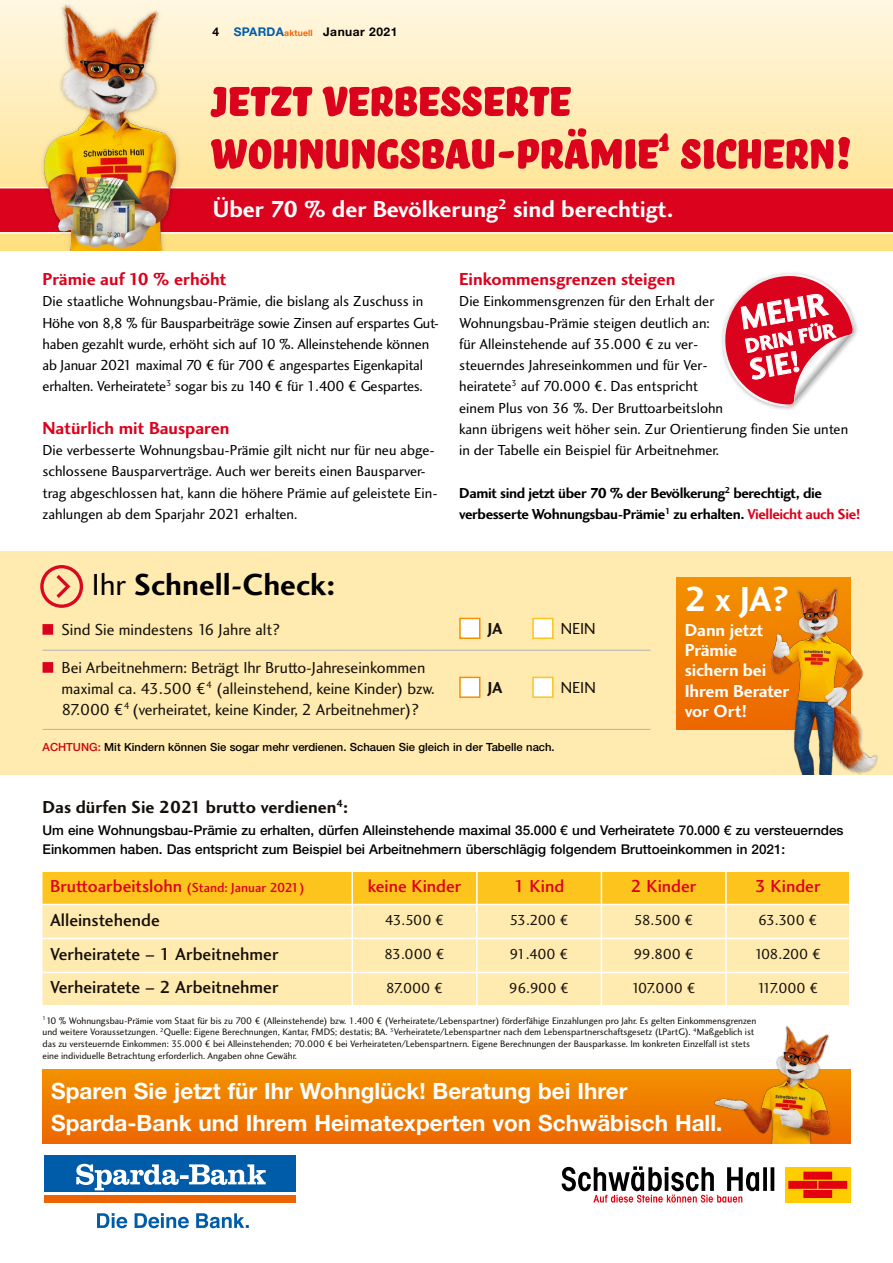
<style>
.page{position:relative;width:893px;height:1263px;background:#fff}
.page>*{position:absolute;margin:0;border:0;box-sizing:border-box;transform-origin:0 0}
.t1{font:54px/52.5px "Bello Sm Cp";color:#db021d}
.t2{font:36px "Charlotte Sans Bold Plain";color:#fff}
.t3{font:32.7px "Charlotte Sans Bold Plain";color:#fff}
.t4{font:31.5px "Charlotte Sans Bold Plain";color:#000}
.t5{font:30px "Charlotte Sans Bold Plain";color:#fff}
.t6{font:24px "Charlotte Sans Bold Plain";color:#fff}
.t7{font:700 22.5px/31.5px "Helvetica Neue LT Std";color:#fff}
.t8{font:20.25px "Charlotte Sans Bold Plain";color:#fff}
.t9{font:18px "Charlotte Sans Medium Plain";color:#15100a}
.t10{font:18px "Charlotte Sans Bold Plain";color:#db021d}
.t11{font:18px/20.2px "Charlotte Sans Bold Plain";letter-spacing:-.005em;color:#fff}
.t12{font:18px "Charlotte Sans Bold Plain";color:#15100a}
.t13{font:18px "Charlotte Sans Medium Plain";color:#db021d}
.t14{font:16.5px/21px "Charlotte Sans Book Plain";letter-spacing:-.005em;color:#15100a}
.t15{font:16.5px "Charlotte Sans Bold Plain";color:#15100a}
.t16{font:15px/21.3px "Charlotte Sans Book Plain";color:#000}
.t17{font:15px/21.3px "Charlotte Sans Bold Plain";letter-spacing:-.025em;color:#000}
.t18{font:15px "Charlotte Sans Book Plain";letter-spacing:-.04em;color:#15100a}
.t19{font:500 13.5px/19.5px "Helvetica Neue LT Std";color:#000}
.t20{font:13.5px "Charlotte Sans Medium Plain";color:#db021d}
.t21{font:700 12px "Helvetica Neue LT Std";letter-spacing:.04em;color:#000}
.t22{font:500 11.25px "Helvetica Neue LT Std";color:#000}
.t23{font:9.75px/11.7px "Charlotte Sans Book Plain";color:#15100a}
.s1{color:#005ca9}
.s2{font-size:8.7px;color:#ec6502}
.s3{color:#db021d}
.s4{font-family:"Charlotte Sans Book Plain"}
.s5{color:#c9070a}
.s6{font-size:18px}
</style>
<div class="page">
<div style="left:0;top:551px;width:893px;height:223px;background:#ffeaaf"></div>
<svg style="left:42px;top:872px;width:807px;height:133px;background:#fee18c"></svg>
<hr style="left:352px;top:872px;width:1px;height:133px;background:#fff">
<hr style="left:476px;top:872px;width:2px;height:133px;background:#fff">
<hr style="left:601px;top:872px;width:1px;height:133px;background:#fff">
<hr style="left:725px;top:872px;width:2px;height:133px;background:#fff">
<hr style="left:43px;top:904px;width:309px;height:1px;background:#fff">
<hr style="left:353px;top:904px;width:123px;height:1px;background:#fff">
<hr style="left:478px;top:904px;width:123px;height:1px;background:#fff">
<hr style="left:602px;top:904px;width:123px;height:1px;background:#fff">
<hr style="left:727px;top:904px;width:122px;height:1px;background:#fff">
<hr style="left:43px;top:938px;width:309px;height:1px;background:#fff">
<hr style="left:353px;top:938px;width:123px;height:1px;background:#fff">
<hr style="left:478px;top:938px;width:123px;height:1px;background:#fff">
<hr style="left:602px;top:938px;width:123px;height:1px;background:#fff">
<hr style="left:727px;top:938px;width:122px;height:1px;background:#fff">
<hr style="left:43px;top:972px;width:309px;height:1px;background:#fff">
<hr style="left:353px;top:972px;width:123px;height:1px;background:#fff">
<hr style="left:478px;top:972px;width:123px;height:1px;background:#fff">
<hr style="left:602px;top:972px;width:123px;height:1px;background:#fff">
<hr style="left:727px;top:972px;width:122px;height:1px;background:#fff">
<svg style="left:0;top:0;width:893px;height:251px;background:#ffedb9"></svg>
<svg style="left:0;top:187px;width:893px;height:47px;background:#dd142c"></svg>
<img style="left:5px;top:0;width:192px;height:251px">
<div style="left:43px;top:624px;width:10px;height:11px;background:#db021d"></div>
<div style="left:43px;top:662px;width:10px;height:11px;background:#db021d"></div>
<svg style="left:40px;top:565px;width:43px;height:43px"></svg>
<div style="left:43px;top:1069px;width:807px;height:74px;background:linear-gradient(to bottom,#f39100,#ec6800)"></div>
<img style="left:701px;top:1026px;width:149px;height:117px">
<div style="left:461px;top:619px;width:18px;height:18px;background:#fff"></div>
<div style="left:459px;top:618px;width:21px;height:21px;border:2px solid #f39100"></div>
<div style="left:534px;top:619px;width:18px;height:18px;background:#fff"></div>
<div style="left:532px;top:618px;width:22px;height:21px;border:2px solid #fdc41d"></div>
<div style="left:461px;top:678px;width:18px;height:18px;background:#fff"></div>
<div style="left:459px;top:677px;width:21px;height:21px;border:2px solid #f39100"></div>
<div style="left:534px;top:678px;width:18px;height:18px;background:#fff"></div>
<div style="left:532px;top:677px;width:22px;height:21px;border:2px solid #fdc41d"></div>
<hr style="left:43px;top:650px;width:607px;height:1px;background:#b1b2b3">
<hr style="left:43px;top:729px;width:607px;height:1px;background:#b1b2b3">
<img style="left:690px;top:244px;width:202px;height:166px">
<svg style="left:718px;top:268px;width:137px;height:138px"></svg>
<div style="left:676px;top:578px;width:174px;height:152px;background:linear-gradient(to bottom,#f39100,#ec6700)"></div>
<img style="left:758px;top:578px;width:120px;height:196px">
<div style="left:43px;top:1153px;width:255px;height:51px;background:linear-gradient(to right,#fff,#fff)"></div>
<div style="left:44px;top:1155px;width:252px;height:37px;background:#005ca9"></div>
<div style="left:44px;top:1195px;width:252px;height:7px;background:#ec6502"></div>
<svg style="left:76px;top:1164px;width:190px;height:26px"></svg>
<svg style="left:97px;top:1213px;width:152px;height:15px"></svg>
<div style="left:785px;top:1167px;width:65px;height:35px;background:#fc0"></div>
<svg style="left:788px;top:1172px;width:59px;height:26px"></svg>
<svg style="left:562px;top:1166px;width:212px;height:36px"></svg>
<p class="t21" style="left:213px;top:24px;width:186px">4 <span class="s1">SPARDA</span><span class="s2">aktuell</span> Januar 2021</p>
<h1 class="t1" style="left:209px;top:75px;width:642px">Jetzt Verbesserte<br>Wohnungsbau-Prämie<sup>1</sup> sichern!</h1>
<h3 class="t6" style="left:213px;top:195px;width:462px">Über 70 % der Bevölkerung<sup>2</sup> sind berechtigt.</h3>
<p class="t10" style="left:43px;top:269px;width:185px">Prämie auf 10 % erhöht</p>
<p class="t16" style="left:43px;top:291px;width:398px">Die staatliche Wohnungsbau-Prämie, die bislang als Zuschuss in Höhe von 8,8 % für Bausparbeiträge sowie Zinsen auf erspartes Gut&shy;haben gezahlt wurde, erhöht sich auf 10 %. Alleinstehende können ab Januar 2021 maximal 70 ¤ für 700 ¤ angespartes Eigenkapital erhalten. Verheiratete<sup>3</sup> sogar bis zu 140 ¤ für 1.400 ¤ Gespartes.</p>
<p class="t10" style="left:43px;top:417px;width:188px">Natürlich mit Bausparen</p>
<p class="t16" style="left:43px;top:440px;width:397px">Die verbesserte Wohnungsbau-Prämie gilt nicht nur für neu abge&shy;schlossene Bausparverträge. Auch wer bereits einen Bausparver&shy;trag abgeschlossen hat, kann die höhere Prämie auf geleistete Ein&shy;zahlungen ab dem Sparjahr 2021 erhalten.</p>
<p class="t10" style="left:459px;top:269px;width:218px">Einkommensgrenzen steigen</p>
<p class="t16" style="left:459px;top:291px;width:390px">Die Einkommensgrenzen für den Erhalt der Wohnungsbau-Prämie steigen deutlich an:<br>für Alleinstehende auf 35.000 ¤ zu ver-<br>steuerndes Jahreseinkommen und für Ver-<br>heiratete<sup>3</sup> auf 70.000 ¤. Das entspricht<br>einem Plus von 36 %. Der Bruttoarbeitslohn<br>kann übrigens weit höher sein. Zur Orientierung finden Sie unten in der Tabelle ein Beispiel für Arbeitnehmer.</p>
<p class="t17" style="left:459px;top:482px;width:403px">Damit sind jetzt über 70 % der Bevölkerung<sup>2</sup> berechtigt, die verbesserte Wohnungsbau-Prämie<sup>1</sup> zu erhalten. <span class="s3">Vielleicht auch Sie!</span></p>
<h3 class="t3" style="left:737px;top:300px;width:89px;rotate:-10deg">MEHR</h3>
<h3 class="t8" style="left:743px;top:335px;width:92px;rotate:-10deg">DRIN FÜR</h3>
<h3 class="t5" style="left:747px;top:353px;width:52px;rotate:-10deg">SIE!</h3>
<h3 class="t4" style="left:92px;top:567px;width:245px"><span class="s4">Ihr</span> Schnell-Check:</h3>
<p class="t14" style="left:62px;top:619px;width:220px">Sind Sie mindestens 16 Jahre alt?</p>
<p class="t15" style="left:488px;top:619px;width:16px">JA</p>
<p class="t14" style="left:561px;top:619px;width:36px">NEIN</p>
<p class="t14" style="left:61px;top:657px;width:375px">Bei Arbeitnehmern: Beträgt Ihr Brutto-Jahreseinkommen maximal ca. 43.500 ¤<sup>4</sup> (alleinstehend, keine Kinder) bzw.</p>
<p class="t15" style="left:488px;top:678px;width:16px">JA</p>
<p class="t14" style="left:561px;top:678px;width:36px">NEIN</p>
<p class="t14" style="left:62px;top:699px;width:359px">87.000 ¤<sup>4</sup> (verheiratet, keine Kinder, 2 Arbeitnehmer)?</p>
<p class="t22" style="left:43px;top:740px;width:514px"><span class="s5">ACHTUNG:</span> Mit Kindern können Sie sogar mehr verdienen. Schauen Sie gleich in der Tabelle nach.</p>
<p class="t12" style="left:43px;top:797px;width:307px">Das dürfen Sie 2021 brutto verdienen<sup>4</sup>:</p>
<h2 class="t2" style="left:685px;top:578px;width:105px">2 x JA?</h2>
<p class="t11" style="left:685px;top:620px;width:106px">Dann jetzt<br>Prämie sichern bei<br>Ihrem Berater vor Ort!</p>
<p class="t19" style="left:43px;top:820px;width:802px">Um eine Wohnungsbau-Prämie zu erhalten, dürfen Alleinstehende maximal 35.000 € und Verheiratete 70.000 € zu versteuerndes<br>Einkommen haben. Das entspricht zum Beispiel bei Arbeitnehmern überschlägig folgendem Bruttoeinkommen in 2021:</p>
<p class="t20" style="left:50px;top:880px;width:256px"><span class="s6">Bruttoarbeitslohn</span> (Stand: Januar 2021)</p>
<p class="t13" style="left:368px;top:876px;width:95px">keine Kinder</p>
<p class="t13" style="left:514px;top:876px;width:52px">1 Kind</p>
<p class="t13" style="left:631px;top:876px;width:67px">2 Kinder</p>
<p class="t13" style="left:755px;top:876px;width:67px">3 Kinder</p>
<p class="t9" style="left:50px;top:909px;width:111px">Alleinstehende</p>
<p class="t18" style="left:385px;top:911px;width:61px">43.500 ¤</p>
<p class="t18" style="left:509px;top:911px;width:61px">53.200 ¤</p>
<p class="t18" style="left:634px;top:911px;width:61px">58.500 ¤</p>
<p class="t18" style="left:758px;top:911px;width:61px">63.300 ¤</p>
<p class="t9" style="left:50px;top:943px;width:230px">Verheiratete – 1 Arbeitnehmer</p>
<p class="t18" style="left:384px;top:946px;width:62px">83.000 ¤</p>
<p class="t18" style="left:510px;top:946px;width:60px">91.400 ¤</p>
<p class="t18" style="left:633px;top:946px;width:62px">99.800 ¤</p>
<p class="t18" style="left:754px;top:946px;width:68px">108.200 ¤</p>
<p class="t9" style="left:50px;top:977px;width:230px">Verheiratete – 2 Arbeitnehmer</p>
<p class="t18" style="left:386px;top:979px;width:59px">87.000 ¤</p>
<p class="t18" style="left:509px;top:979px;width:62px">96.900 ¤</p>
<p class="t18" style="left:632px;top:979px;width:66px">107.000 ¤</p>
<p class="t18" style="left:757px;top:979px;width:63px">117.000 ¤</p>
<p class="t23" style="left:43px;top:1015px;width:715px"><sup>1</sup>10 % Wohnungsbau-Prämie vom Staat für bis zu 700 ¤ (Alleinstehende) bzw. 1.400 ¤ (Verheiratete/Lebenspartner) förderfähige Einzahlungen pro Jahr. Es gelten Einkommensgrenzen und weitere Voraussetzungen. <sup>2</sup>Quelle: Eigene Berechnungen, Kantar, FMDS; destatis; BA. <sup>3</sup>Verheiratete/Lebenspartner nach dem Lebenspartnerschaftsgesetz (LPartG). <sup>4</sup>Maßgeblich ist das zu versteuernde Einkommen: 35.000 ¤ bei Alleinstehenden; 70.000 ¤ bei Verheirateten/Lebenspartnern. Eigene Berechnungen der Bausparkasse. Im konkreten Einzelfall ist stets eine individuelle Betrachtung erforderlich. Angaben ohne Gewähr.</p>
<h3 class="t7" style="left:51px;top:1075px;width:673px">Sparen Sie jetzt für Ihr Wohnglück! Beratung bei Ihrer<br>Sparda-Bank und Ihrem Heimatexperten von Schwäbisch Hall.</h3>
</div>
